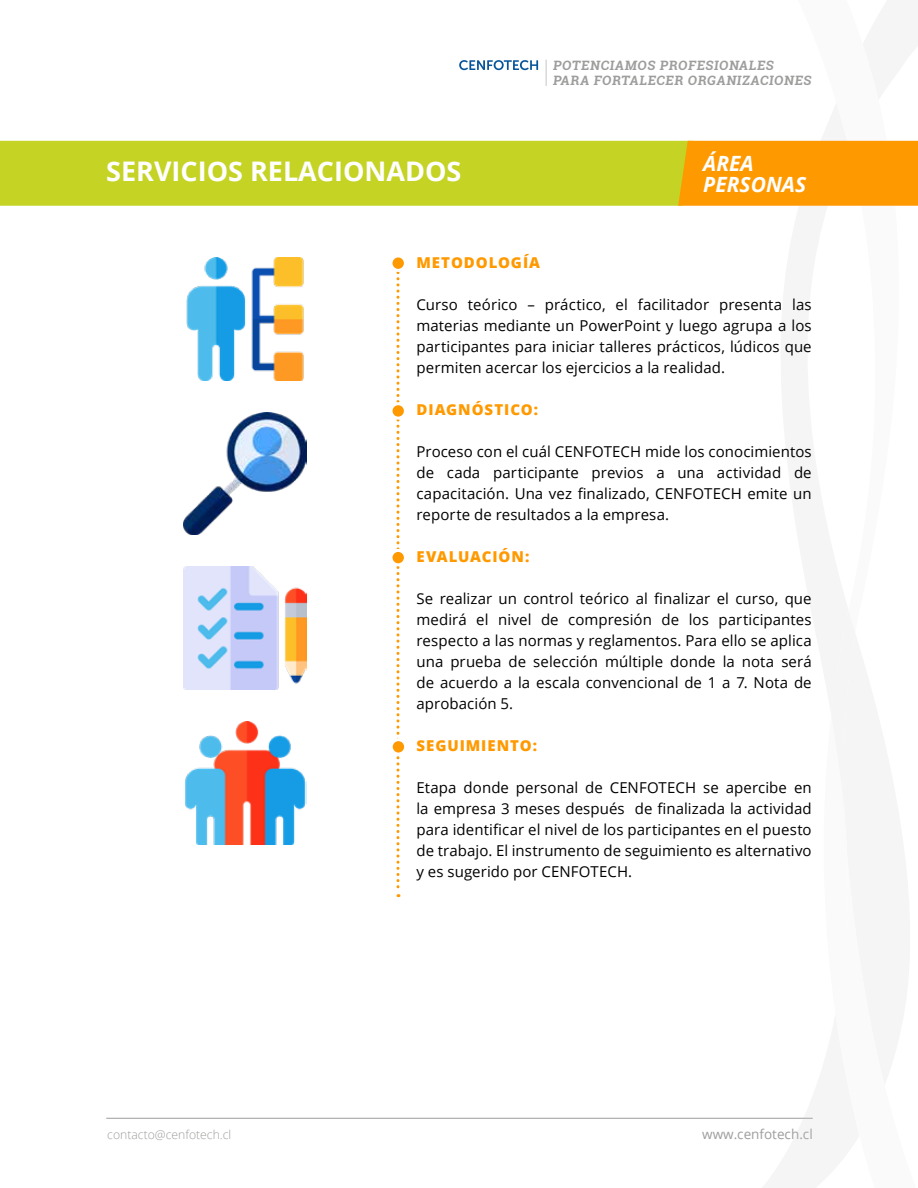
<style>
.page{position:relative;width:918px;height:1188px;background:#fff}
.page>*{position:absolute;margin:0;border:0;box-sizing:border-box;transform-origin:0 0}
.t1{font:700 27px "Open Sans";color:#fff}
.t2{font:italic 700 21px/21px "Open Sans";color:#fff}
.t3{font:15px/21px "Open Sans";letter-spacing:.005em;color:#000;text-align:justify}
.t4{font:800 15px "Open Sans";letter-spacing:.06em;color:#f90}
.t5{font:13.5px "Open Sans";color:#9d9d9c}
.t6{font:700 12.9px/15.5px "Roboto Slab";color:#9d9d9c}
.t7{font:300 12.15px "Open Sans";color:#9d9d9c}
</style>
<div class="page">
<hr style="left:106px;top:1118px;width:707px;height:1px;background:#9d9d9c">
<div style="left:0;top:141px;width:678px;height:65px;background:#c5d325"></div>
<img style="left:186px;top:257px;width:118px;height:123px">
<img style="left:183px;top:412px;width:123px;height:123px">
<img style="left:183px;top:567px;width:123px;height:123px">
<img style="left:185px;top:722px;width:121px;height:122px">
<svg style="left:396px;top:272px;width:3px;height:625px"></svg>
<div style="left:391px;top:256px;width:14px;height:14px;background:#f90;border-radius:50%"></div>
<div style="left:390px;top:254px;width:17px;height:18px;border:3px solid #fff;border-radius:50%"></div>
<div style="left:391px;top:404px;width:14px;height:14px;background:#f90;border-radius:50%"></div>
<div style="left:390px;top:402px;width:17px;height:18px;border:3px solid #fff;border-radius:50%"></div>
<div style="left:391px;top:550px;width:14px;height:15px;background:#f90;border-radius:50%"></div>
<div style="left:390px;top:549px;width:17px;height:17px;border:3px solid #fff;border-radius:50%"></div>
<div style="left:391px;top:740px;width:15px;height:14px;background:#f90;border-radius:50%"></div>
<div style="left:390px;top:738px;width:17px;height:18px;border:3px solid #fff;border-radius:50%"></div>
<svg style="left:678px;top:140px;width:240px;height:979px"></svg>
<svg style="left:459px;top:60px;width:79px;height:10px"></svg>
<svg style="left:546px;top:60px;width:1px;height:26px"></svg>
<h1 class="t1" style="left:106px;top:152px;width:357px">SERVICIOS RELACIONADOS</h1>
<p class="t6" style="left:553px;top:57px;width:262px">POTENCIAMOS PROFESIONALES<br>PARA FORTALECER ORGANIZACIONES</p>
<h2 class="t2" style="left:703px;top:152px;width:104px">ÁREA<br>PERSONAS</h2>
<p class="t4" style="left:417px;top:252px;width:125px">METODOLOGÍA</p>
<p class="t3" style="left:417px;top:294px;width:397px">Curso teórico – práctico, el facilitador presenta las materias mediante un PowerPoint y luego agrupa a los participantes para iniciar talleres prácticos, lúdicos que permiten acercar los ejercicios a la realidad.</p>
<p class="t4" style="left:417px;top:399px;width:123px">DIAGNÓSTICO:</p>
<p class="t3" style="left:417px;top:441px;width:397px">Proceso con el cuál CENFOTECH mide los conocimientos de cada participante previos a una actividad de capacitación. Una vez finalizado, CENFOTECH emite un reporte de resultados a la empresa.</p>
<p class="t4" style="left:417px;top:546px;width:114px">EVALUACIÓN:</p>
<p class="t3" style="left:417px;top:588px;width:397px">Se realizar un control teórico al finalizar el curso, que medirá el nivel de compresión de los participantes respecto a las normas y reglamentos. Para ello se aplica una prueba de selección múltiple donde la nota será de acuerdo a la escala convencional de 1 a 7. Nota de aprobación 5.</p>
<p class="t4" style="left:417px;top:735px;width:122px">SEGUIMIENTO:</p>
<p class="t3" style="left:417px;top:777px;width:397px">Etapa donde personal de CENFOTECH se apercibe en la empresa 3 meses después de finalizada la actividad para identificar el nivel de los participantes en el puesto de trabajo. El instrumento de seguimiento es alternativo y es sugerido por CENFOTECH.</p>
<p class="t7" style="left:107px;top:1127px;width:126px">contacto@cenfotech.cl</p>
<p class="t5" style="left:702px;top:1125px;width:112px">www.cenfotech.cl</p>
</div>
